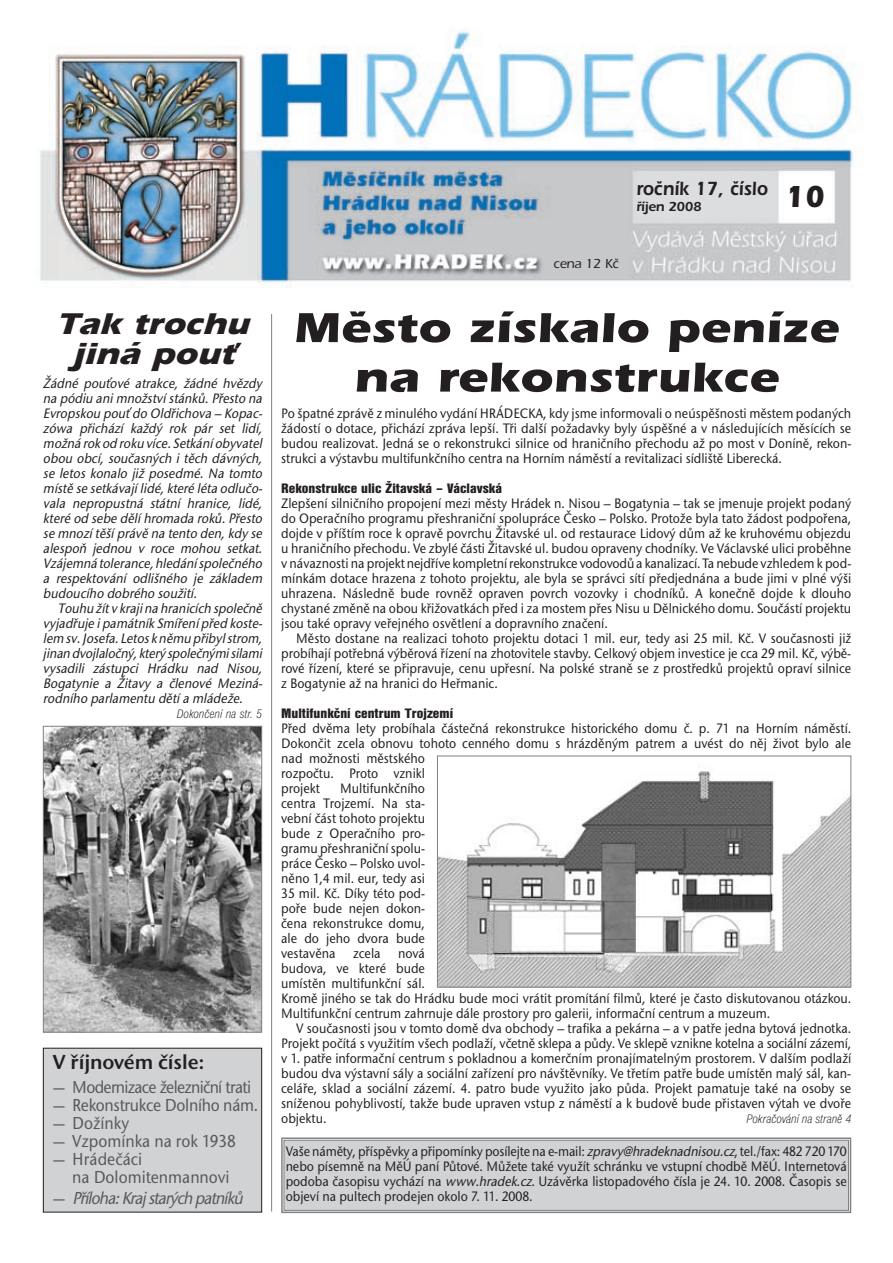
<style>
.page{position:relative;width:893px;height:1263px;background:#fff}
.page>*{position:absolute;margin:0;border:0;box-sizing:border-box;transform-origin:0 0}
.t1{font:700 43.35px/49.5px "Itc Eras CE";color:#231f20;text-align:center;scale:1.18 1}
.t2{font:700 31.5px "Itc Eras CE";color:#231f20;scale:.9 1}
.t3{font:italic 700 31.05px/30px "Itc Eras CE";color:#231f20;text-align:center;scale:1.11 1}
.t4{font:21px "Stone Sans Itc TCE Semi";letter-spacing:-.005em;color:#231f20}
.t5{font:600 19.8px "Itc Eras CE";color:#231f20;scale:.91 1}
.t6{font:500 18px/18px "Stone Sans Itc TCE";letter-spacing:-.015em;color:#57585a;scale:.9 1}
.t7{font:500 18px "Stone Sans Itc TCE";letter-spacing:-.045em;color:#57585a;scale:.9 1}
.t8{font:italic 500 18px "Stone Sans Itc TCE";letter-spacing:-.055em;color:#57585a;scale:.9 1}
.t9{font:500 14.25px/15px "Stone Sans Itc TCE";color:#231f20;text-align:justify;scale:.9 1}
.t10{font:italic 500 14.25px/15px "Stone Sans Itc TCE";color:#231f20;scale:.9 1}
.t11{font:900 condensed 14.25px "Nimbus Sans DCE";color:#231f20;scale:1.2 1}
.t12{font:600 13.5px "Itc Eras CE";letter-spacing:-.025em;color:#231f20}
.t13{font:500 13.5px "Itc Eras CE";letter-spacing:-.02em;color:#231f20}
.t14{font:italic 300 condensed 12.75px "Nimbus Sans DCE";color:#231f20}
.s1{font-style:normal}
.s2{font-style:italic}
</style>
<div class="page">
<img style="left:40px;top:29px;width:814px;height:259px">
<div style="left:284px;top:1140px;width:564px;height:70px;background:#d1d2d4"></div>
<div style="left:281px;top:1138px;width:570px;height:75px;border:2px solid #808285"></div>
<div style="left:284px;top:1140px;width:564px;height:71px;border:1px solid #808285"></div>
<div style="left:43px;top:1048px;width:219px;height:164px;background:#d1d2d4"></div>
<div style="left:43px;top:1048px;width:219px;height:165px;border:1px solid #231f20"></div>
<hr style="left:271px;top:314px;width:1px;height:898px;background:#808285">
<img style="left:45px;top:728px;width:215px;height:303px">
<div style="left:43px;top:726px;width:219px;height:307px;border:1px solid #808285"></div>
<img style="left:439px;top:771px;width:410px;height:214px">
<div style="left:437px;top:756px;width:414px;height:231px;border:1px solid #808285"></div>
<h3 class="t3" style="left:57px;top:311px;width:180px">Tak trochu jiná pouÈ</h3>
<p class="t10" style="left:43px;top:377px;width:248px">Žádné pouťové atrakce, žádné hvězdy na pódiu animnožství stánků.Přesto na Evropskou pouť do Oldřichova – Kopac&shy;zówa přichází každý rok pár set lidí, možná rok od roku více.Setkání obyvatel obou obcí, současných i těch dávných, se letos konalo již posedmé. Na tomto místě se setkávají lidé,které léta odlučo&shy;vala nepropustná státní hranice, lidé, které od sebe dělí hromada roků.Přesto se mnozí těší právě na tento den,kdy se alespoň jednou v roce mohou setkat.<br>Vzájemná tolerance,hledání společného a respektování odlišného je základem budoucího dobrého soužití.</p>
<p class="t10" style="left:43px;top:602px;width:248px;text-align:justify;text-indent:15px">Touhu žít v krajina hranicích společně vyjadřuje ipamátník Smíření před koste&shy;lem sv.Josefa.Letos k němu přibylstrom, jinan dvojlaločný,který společnýmisilami vysadili zástupci Hrádku nad Nisou, Bogatynie a Žitavy a členové Meziná&shy;rodního parlamentu dětí a mládeže.</p>
<p class="t14" style="left:177px;top:708px;width:87px">Dokončení na str. 5</p>
<h3 class="t4" style="left:53px;top:1054px;width:153px">V říjnovém čísle:</h3>
<p class="t7" style="left:53px;top:1080px;width:222px">— Modernizace železniční trati</p>
<p class="t6" style="left:53px;top:1098px;width:230px">— Rekonstrukce Dolního nám.</p>
<p class="t6" style="left:53px;top:1116px;width:86px">— Dožínky</p>
<p class="t6" style="left:53px;top:1134px;width:205px">— Vzpomínka na rok 1938</p>
<p class="t6" style="left:72px;top:1152px;width:176px;text-indent:-19px">— Hrádečáci<br>na Dolomitenmannovi</p>
<p class="t8" style="left:53px;top:1191px;width:216px"><span class="s1">—</span> Příloha:Krajstarých patníků</p>
<p class="t13" style="left:553px;top:259px;width:67px">cena 12 Kã</p>
<h3 class="t5" style="left:636px;top:181px;width:146px">roãník 17, ãíslo</h3>
<p class="t12" style="left:636px;top:202px;width:67px">fiíjen 2008</p>
<h2 class="t2" style="left:785px;top:184px;width:44px">10</h2>
<h1 class="t1" style="left:293px;top:307px;width:464px">Mûsto získalo peníze na rekonstrukce</h1>
<p class="t9" style="left:281px;top:407px;width:635px">Po špatné zprávě z minulého vydání HRÁDECKA, kdy jsme informovali o neúspěšnosti městem podaných žádostí o dotace, přichází zpráva lepší. Tři další požadavky byly úspěšné a v následujících měsících se budou realizovat. Jedná se o rekonstrukci silnice od hraničního přechodu až po most v Doníně, rekon&shy;strukci a výstavbu multifunkčního centra na Horním náměstí a revitalizaci sídliště Liberecká.</p>
<p class="t11" style="left:281px;top:482px;width:185px">Rekonstrukce ulic Žitavská – Václavská</p>
<p class="t9" style="left:281px;top:497px;width:635px">Zlepšení silničního propojení mezi městy Hrádek n. Nisou – Bogatynia – tak se jmenuje projekt podaný do Operačního programu přeshraniční spolupráce Česko – Polsko. Protože byla tato žádost podpořena, dojde v příštím roce k opravě povrchu Žitavské ul. od restaurace Lidový dům až ke kruhovému objezdu u hraničního přechodu. Ve zbylé části Žitavské ul. budou opraveny chodníky. Ve Václavské ulici proběhne v návaznosti na projekt nejdříve kompletní rekonstrukce vodovodů a kanalizací. Ta nebude vzhledem k pod&shy;mínkám dotace hrazena z tohoto projektu, ale byla se správci sítí předjednána a bude jimi v plné výši uhrazena. Následně bude rovněž opraven povrch vozovky i chodníků. A konečně dojde k dlouho chystané změně na obou křižovatkách před i za mostem přes Nisu u Dělnického domu. Součástí projektu jsou také opravy veřejného osvětlení a dopravního značení.</p>
<p class="t9" style="left:281px;top:632px;width:635px;text-indent:15px">Město dostane na realizaci tohoto projektu dotaci 1 mil. eur, tedy asi 25 mil. Kč. V současnosti již probíhají potřebná výběrová řízení na zhotovitele stavby. Celkový objem investice je cca 29 mil. Kč, výbě&shy;rové řízení, které se připravuje, cenu upřesní. Na polské straně se z prostředků projektů opraví silnice z Bogatynie až na hranici do Heřmanic.</p>
<p class="t11" style="left:281px;top:707px;width:145px">Multifunkční centrum Trojzemí</p>
<p class="t9" style="left:281px;top:722px;width:635px;text-align:left">Před dvěma lety probíhala částečná rekonstrukce historického domu č. p. 71 na Horním náměstí.<br>Dokončit zcela obnovu tohoto cenného domu s hrázděným patrem a uvést do něj život bylo ale nad možnosti městského<br>rozpočtu. Proto vznikl<br>projekt</p>
<p class="t9" style="left:281px;top:782px;width:635px;text-align:left;text-indent:59px">Multifunkčního<br>centra Trojzemí. Na sta-<br>vební část tohoto projektu<br>bude z Operačního pro-<br>gramu přeshraniční spolu-<br>práce Česko – Polsko uvol-<br>něno 1,4 mil. eur, tedy asi<br>35 mil. Kč. Díky této pod-<br>poře bude nejen dokon-<br>čena rekonstrukce domu,<br>ale do jeho dvora bude<br>vestavěna zcela nová<br>budova, ve které bude<br>umístěn multifunkční sál.<br>Kromě jiného se tak do Hrádku bude moci vrátit promítání filmů, které je často diskutovanou otázkou.<br>Multifunkční centrum zahrnuje dále prostory pro galerii, informační centrum a muzeum.</p>
<p class="t9" style="left:281px;top:1022px;width:635px;text-indent:15px">V současnosti jsou v tomto domě dva obchody – trafika a pekárna – a v patře jedna bytová jednotka.<br>Projekt počítá s využitím všech podlaží, včetně sklepa a půdy. Ve sklepě vznikne kotelna a sociální zázemí, v 1. patře informační centrum s pokladnou a komerčním pronajímatelným prostorem. V dalším podlaží budou dva výstavní sály a sociální zařízení pro návštěvníky. Ve třetím patře bude umístěn malý sál, kan&shy;celáře, sklad a sociální zázemí. 4. patro bude využito jako půda. Projekt pamatuje také na osoby se sníženou pohyblivostí, takže bude upraven vstup z náměstí a k budově bude přistaven výtah ve dvoře objektu.</p>
<p class="t14" style="left:746px;top:1113px;width:106px">Pokračování na straně 4</p>
<p class="t9" style="left:286px;top:1145px;width:625px">Vaše náměty, příspěvky a připomínky posílejte na e-mail: <span class="s2">zpravy@hradeknadnisou.cz</span>, tel./fax: 482 720 170 nebo písemně na MěÚ paní Půtové. Můžete také využít schránku ve vstupní chodbě MěÚ. Internetová podoba časopisu vychází na <span class="s2">www.hradek.cz</span>. Uzávěrka listopadového čísla je 24. 10. 2008. Časopis se objeví na pultech prodejen okolo 7. 11. 2008.</p>
</div>
